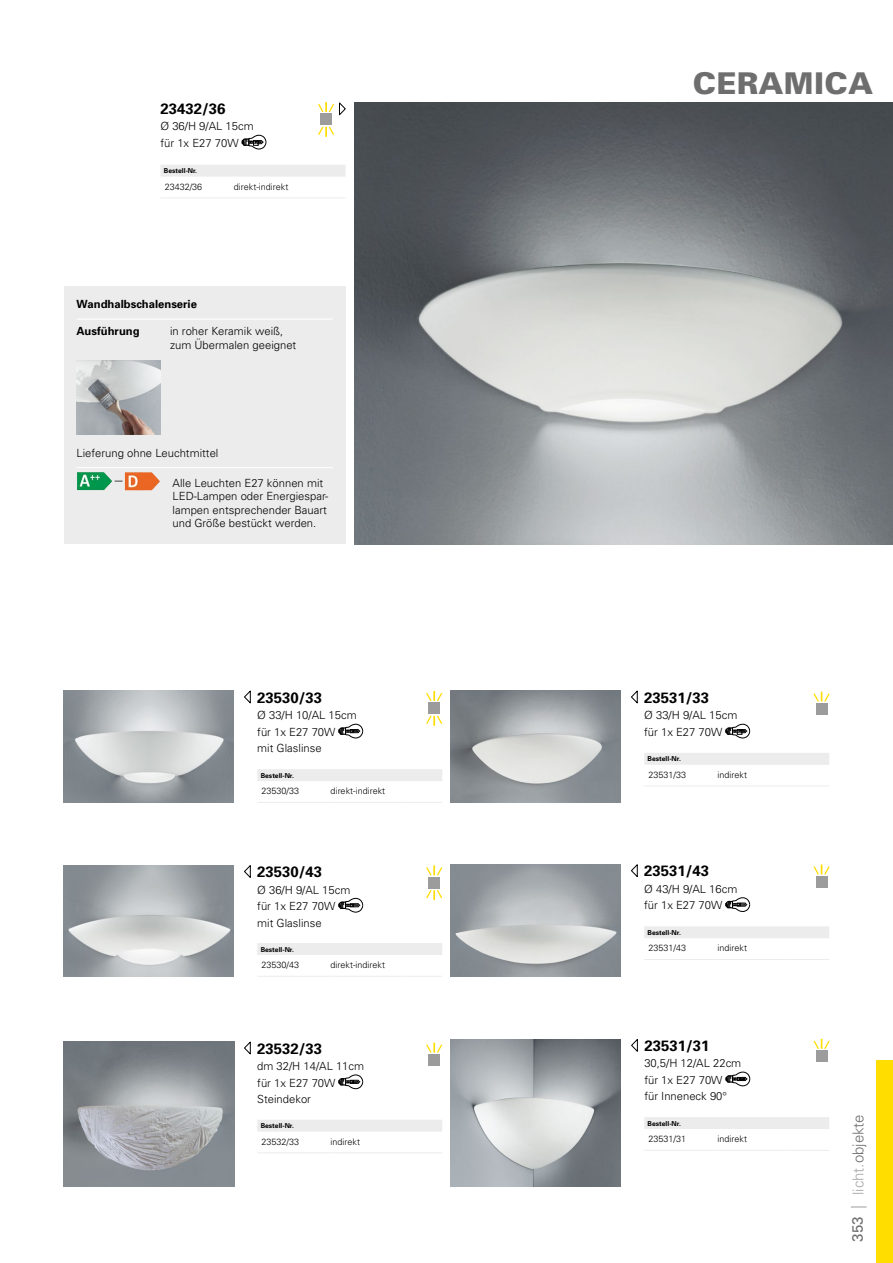
<style>
.page{position:relative;width:893px;height:1263px;background:#fff}
.page>*{position:absolute;margin:0;border:0;box-sizing:border-box;transform-origin:0 0}
.t1{font:900 30px "Univers";letter-spacing:.01em;color:#6e6e6e}
.t2{font:700 15px "Univers";color:#000}
.t3{font:300 15px "Univers";color:#6e6e6e}
.t4{font:15px "Univers";color:#6e6e6e}
.t5{font:300 11.25px/16.5px "Univers";color:#000}
.t6{font:700 11.25px "Univers";color:#000}
.t7{font:300 9px "Univers";color:#000}
.t8{font:700 6.75px "Univers";color:#000}
.s1{color:#a7a7a8}
</style>
<div class="page">
<svg style="left:851px;top:1206px;width:16px;height:1px"></svg>
<div style="left:876px;top:1060px;width:17px;height:203px;background:#fd0"></div>
<img style="left:354px;top:102px;width:539px;height:442px">
<img style="left:451px;top:864px;width:170px;height:112px">
<img style="left:64px;top:1042px;width:170px;height:144px">
<div style="left:64px;top:287px;width:281px;height:257px;background:#ececec"></div>
<hr style="left:77px;top:319px;width:256px;height:1px;background:#fff">
<hr style="left:77px;top:467px;width:256px;height:1px;background:#fff">
<img style="left:77px;top:473px;width:83px;height:17px">
<img style="left:76px;top:360px;width:84px;height:75px">
<img style="left:64px;top:691px;width:170px;height:112px">
<svg style="left:338px;top:724px;width:25px;height:14px"></svg>
<img style="left:64px;top:865px;width:170px;height:111px">
<svg style="left:338px;top:898px;width:25px;height:14px"></svg>
<svg style="left:725px;top:1071px;width:25px;height:15px"></svg>
<img style="left:451px;top:691px;width:170px;height:112px">
<svg style="left:725px;top:897px;width:25px;height:15px"></svg>
<svg style="left:338px;top:1074px;width:25px;height:15px"></svg>
<svg style="left:241px;top:135px;width:25px;height:14px"></svg>
<div style="left:257px;top:769px;width:185px;height:12px;background:#ececec"></div>
<hr style="left:257px;top:802px;width:74px;height:1px;background:#ececec">
<hr style="left:331px;top:802px;width:73px;height:1px;background:#ececec">
<hr style="left:404px;top:802px;width:38px;height:1px;background:#ececec">
<div style="left:161px;top:165px;width:184px;height:12px;background:#ececec"></div>
<hr style="left:161px;top:197px;width:73px;height:1px;background:#ececec">
<hr style="left:234px;top:197px;width:73px;height:1px;background:#ececec">
<hr style="left:307px;top:197px;width:38px;height:1px;background:#ececec">
<div style="left:257px;top:943px;width:185px;height:12px;background:#ececec"></div>
<hr style="left:257px;top:976px;width:74px;height:1px;background:#ececec">
<hr style="left:331px;top:976px;width:73px;height:1px;background:#ececec">
<hr style="left:404px;top:976px;width:38px;height:1px;background:#ececec">
<div style="left:644px;top:1117px;width:185px;height:12px;background:#ececec"></div>
<hr style="left:644px;top:1150px;width:74px;height:1px;background:#ececec">
<hr style="left:718px;top:1150px;width:73px;height:1px;background:#ececec">
<hr style="left:791px;top:1150px;width:38px;height:1px;background:#ececec">
<svg style="left:725px;top:724px;width:25px;height:14px"></svg>
<div style="left:644px;top:753px;width:185px;height:12px;background:#ececec"></div>
<hr style="left:644px;top:786px;width:74px;height:1px;background:#ececec">
<hr style="left:718px;top:786px;width:73px;height:1px;background:#ececec">
<hr style="left:791px;top:786px;width:38px;height:1px;background:#ececec">
<div style="left:644px;top:926px;width:185px;height:12px;background:#ececec"></div>
<hr style="left:644px;top:959px;width:74px;height:1px;background:#ececec">
<hr style="left:718px;top:959px;width:73px;height:1px;background:#ececec">
<hr style="left:791px;top:959px;width:38px;height:1px;background:#ececec">
<div style="left:257px;top:1120px;width:185px;height:11px;background:#ececec"></div>
<hr style="left:257px;top:1152px;width:74px;height:1px;background:#ececec">
<hr style="left:331px;top:1152px;width:73px;height:1px;background:#ececec">
<hr style="left:404px;top:1152px;width:38px;height:1px;background:#ececec">
<img style="left:451px;top:1039px;width:170px;height:147px">
<svg style="left:244px;top:690px;width:7px;height:14px"></svg>
<svg style="left:244px;top:865px;width:7px;height:13px"></svg>
<svg style="left:631px;top:690px;width:7px;height:14px"></svg>
<svg style="left:631px;top:864px;width:7px;height:13px"></svg>
<svg style="left:244px;top:1041px;width:7px;height:14px"></svg>
<svg style="left:631px;top:1039px;width:7px;height:13px"></svg>
<svg style="left:813px;top:692px;width:17px;height:10px"></svg>
<div style="left:816px;top:703px;width:11px;height:12px;background:#9c9c9d"></div>
<svg style="left:426px;top:1042px;width:17px;height:11px"></svg>
<div style="left:429px;top:1054px;width:11px;height:12px;background:#9c9c9d"></div>
<svg style="left:813px;top:864px;width:17px;height:11px"></svg>
<div style="left:816px;top:876px;width:11px;height:11px;background:#9c9c9d"></div>
<svg style="left:813px;top:1039px;width:17px;height:10px"></svg>
<div style="left:816px;top:1050px;width:11px;height:12px;background:#9c9c9d"></div>
<svg style="left:426px;top:715px;width:17px;height:11px"></svg>
<svg style="left:426px;top:691px;width:17px;height:12px"></svg>
<div style="left:429px;top:703px;width:11px;height:11px;background:#9c9c9d"></div>
<svg style="left:318px;top:126px;width:17px;height:11px"></svg>
<svg style="left:318px;top:102px;width:28px;height:14px"></svg>
<div style="left:320px;top:114px;width:12px;height:11px;background:#9c9c9d"></div>
<svg style="left:426px;top:888px;width:17px;height:12px"></svg>
<svg style="left:426px;top:865px;width:17px;height:11px"></svg>
<div style="left:429px;top:877px;width:11px;height:11px;background:#9c9c9d"></div>
<h2 class="t2" style="left:161px;top:100px;width:67px">23432/36</h2>
<p class="t5" style="left:161px;top:118px;width:95px">Ø 36/H 9/AL 15cm für 1x E27 70W</p>
<p class="t8" style="left:164px;top:167px;width:35px">Bestell-Nr.</p>
<p class="t7" style="left:165px;top:181px;width:39px">23432/36</p>
<p class="t7" style="left:234px;top:181px;width:56px">direkt-indirekt</p>
<p class="t6" style="left:77px;top:297px;width:122px">Wandhalbschalenserie</p>
<p class="t6" style="left:77px;top:324px;width:65px">Ausführung</p>
<p class="t5" style="left:170px;top:325px;width:128px;line-height:13.5px">in roher Keramik weiß, zum Übermalen geeignet</p>
<p class="t5" style="left:77px;top:445px;width:143px">Lieferung ohne Leuchtmittel</p>
<p class="t5" style="left:173px;top:476px;width:157px;line-height:13.5px">Alle Leuchten E27 können mit<br>LED-Lampen oder Energiespar&shy;lampen entsprechender Bauart und Größe bestückt werden.</p>
<h2 class="t2" style="left:257px;top:688px;width:67px">23530/33</h2>
<p class="t5" style="left:257px;top:707px;width:101px">Ø 33/H 10/AL 15cm für 1x E27 70W<br>mit Glaslinse</p>
<p class="t8" style="left:261px;top:771px;width:35px">Bestell-Nr.</p>
<p class="t7" style="left:262px;top:786px;width:39px">23530/33</p>
<p class="t7" style="left:331px;top:786px;width:56px">direkt-indirekt</p>
<h2 class="t2" style="left:257px;top:863px;width:67px">23530/43</h2>
<p class="t5" style="left:257px;top:881px;width:95px">Ø 36/H 9/AL 15cm für 1x E27 70W mit Glaslinse</p>
<p class="t8" style="left:261px;top:945px;width:35px">Bestell-Nr.</p>
<p class="t7" style="left:261px;top:959px;width:39px">23530/43</p>
<p class="t7" style="left:331px;top:959px;width:56px">direkt-indirekt</p>
<h2 class="t2" style="left:257px;top:1039px;width:67px">23532/33</h2>
<p class="t5" style="left:257px;top:1058px;width:108px">dm 32/H 14/AL 11cm für 1x E27 70W<br>Steindekor</p>
<p class="t8" style="left:261px;top:1122px;width:35px">Bestell-Nr.</p>
<p class="t7" style="left:261px;top:1136px;width:39px">23532/33</p>
<p class="t7" style="left:331px;top:1136px;width:31px">indirekt</p>
<h1 class="t1" style="left:693px;top:65px;width:182px">CERAMICA</h1>
<h2 class="t2" style="left:644px;top:688px;width:67px">23531/33</h2>
<p class="t5" style="left:644px;top:707px;width:95px">Ø 33/H 9/AL 15cm für 1x E27 70W</p>
<p class="t8" style="left:648px;top:755px;width:35px">Bestell-Nr.</p>
<p class="t7" style="left:648px;top:769px;width:39px">23531/33</p>
<p class="t7" style="left:718px;top:769px;width:31px">indirekt</p>
<h2 class="t2" style="left:644px;top:862px;width:67px">23531/43</h2>
<p class="t5" style="left:644px;top:881px;width:95px">Ø 43/H 9/AL 16cm für 1x E27 70W</p>
<p class="t8" style="left:648px;top:928px;width:35px">Bestell-Nr.</p>
<p class="t7" style="left:648px;top:943px;width:39px">23531/43</p>
<p class="t7" style="left:718px;top:943px;width:31px">indirekt</p>
<h2 class="t2" style="left:644px;top:1036px;width:67px">23531/31</h2>
<p class="t5" style="left:644px;top:1055px;width:98px">30,5/H 12/AL 22cm für 1x E27 70W<br>für Inneneck 90°</p>
<p class="t8" style="left:648px;top:1119px;width:35px">Bestell-Nr.</p>
<p class="t7" style="left:648px;top:1133px;width:39px">23531/31</p>
<p class="t7" style="left:718px;top:1133px;width:31px">indirekt</p>
<h2 class="t3" style="left:849px;top:1195px;width:82px;rotate:-90deg"><span class="s1">licht.</span>objekte</h2>
<h2 class="t4" style="left:849px;top:1241px;width:27px;rotate:-90deg">353</h2>
</div>
